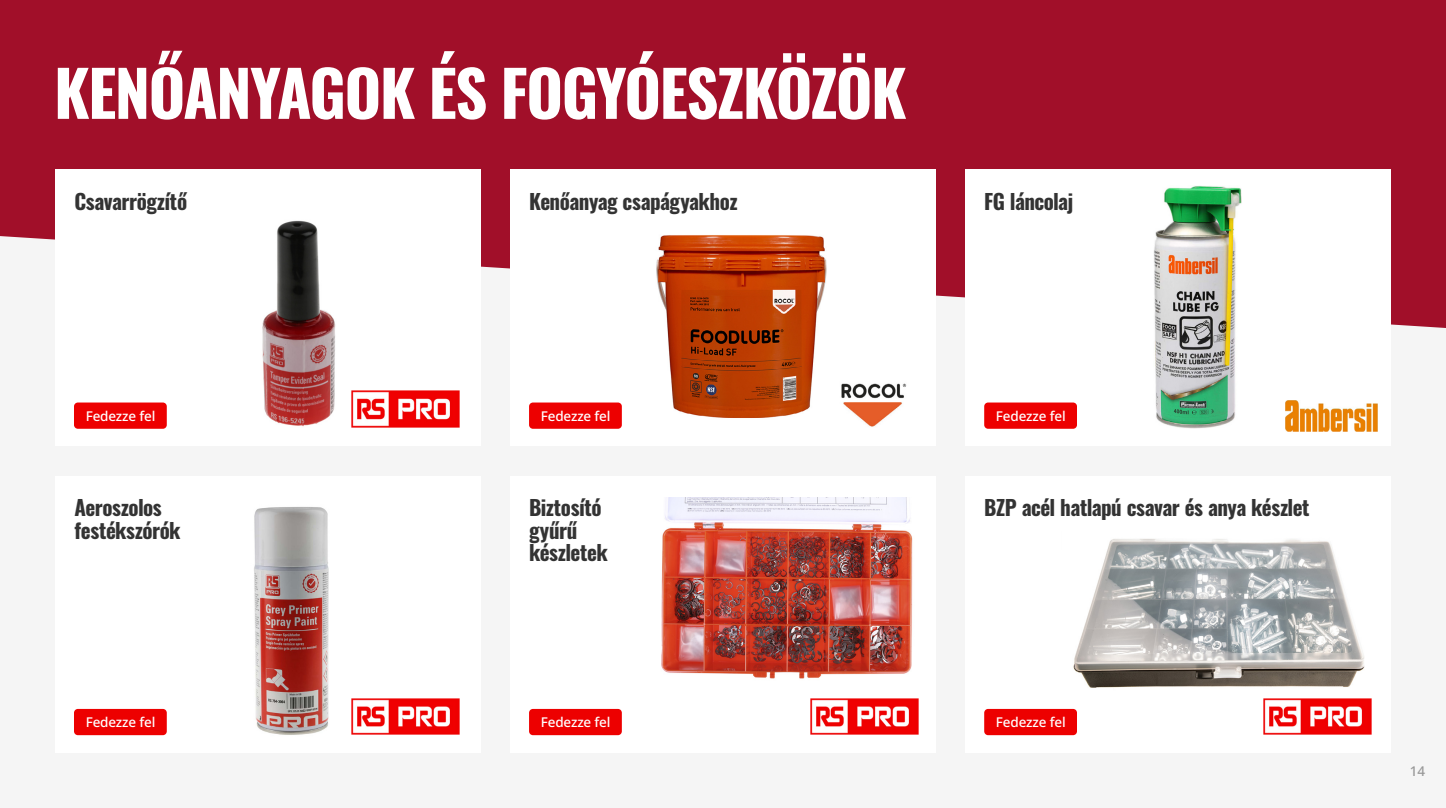
<style>
.page{position:relative;width:1446px;height:808px;background:#f5f5f5}
.page>*{position:absolute;margin:0;border:0;box-sizing:border-box;transform-origin:0 0}
.t1{font:700 63px "Oswald";letter-spacing:-.025em;color:#fff}
.t2{font:700 21px/22.5px "Oswald";letter-spacing:-.025em;color:#333}
.t3{font:500 13.5px "Noto Sans";letter-spacing:-.01em;color:#fff}
.t4{font:500 13.5px "Noto Sans";color:#999}
</style>
<div class="page">
<div style="left:0;top:0;width:1446px;height:328px;background:#a10f29"></div>
<div style="left:55px;top:169px;width:425px;height:277px;background:#fff"></div>
<div style="left:55px;top:476px;width:425px;height:277px;background:#fff"></div>
<div style="left:965px;top:169px;width:425px;height:277px;background:#fff"></div>
<div style="left:965px;top:476px;width:425px;height:277px;background:#fff"></div>
<div style="left:510px;top:169px;width:425px;height:277px;background:#fff"></div>
<div style="left:510px;top:476px;width:425px;height:277px;background:#fff"></div>
<div style="left:74px;top:402px;width:93px;height:27px;background:#ed0000;border-radius:4px"></div>
<div style="left:74px;top:709px;width:93px;height:26px;background:#ed0000;border-radius:4px"></div>
<div style="left:529px;top:402px;width:93px;height:27px;background:#ed0000;border-radius:4px"></div>
<div style="left:529px;top:709px;width:93px;height:26px;background:#ed0000;border-radius:4px"></div>
<div style="left:984px;top:402px;width:93px;height:27px;background:#ed0000;border-radius:4px"></div>
<img style="left:1154px;top:186px;width:87px;height:242px">
<img style="left:254px;top:507px;width:75px;height:228px">
<img style="left:661px;top:497px;width:252px;height:182px">
<img style="left:1073px;top:539px;width:299px;height:163px">
<div style="left:984px;top:709px;width:93px;height:26px;background:#ed0000;border-radius:4px"></div>
<img style="left:1285px;top:401px;width:92px;height:30px">
<img style="left:1263px;top:698px;width:108px;height:36px">
<img style="left:810px;top:698px;width:108px;height:36px">
<img style="left:351px;top:698px;width:108px;height:36px">
<img style="left:841px;top:383px;width:66px;height:44px">
<img style="left:351px;top:391px;width:108px;height:36px">
<img style="left:262px;top:220px;width:74px;height:207px">
<img style="left:656px;top:235px;width:171px;height:183px">
<h1 class="t1" style="left:54px;top:60px;width:854px">KENŐANYAGOK ÉS FOGYÓESZKÖZÖK</h1>
<p class="t2" style="left:74px;top:191px;width:114px">Csavarrögzítő</p>
<p class="t2" style="left:529px;top:191px;width:210px">Kenőanyag csapágyakhoz</p>
<p class="t2" style="left:984px;top:191px;width:91px">FG láncolaj</p>
<p class="t3" style="left:86px;top:408px;width:71px">Fedezze fel</p>
<p class="t3" style="left:541px;top:408px;width:71px">Fedezze fel</p>
<p class="t3" style="left:996px;top:408px;width:71px">Fedezze fel</p>
<p class="t2" style="left:74px;top:498px;width:108px">Aeroszolos festékszórók</p>
<p class="t2" style="left:984px;top:498px;width:327px">BZP acél hatlapú csavar és anya készlet</p>
<p class="t2" style="left:529px;top:498px;width:80px">Biztosító gyűrű készletek</p>
<p class="t3" style="left:86px;top:714px;width:71px">Fedezze fel</p>
<p class="t3" style="left:541px;top:714px;width:71px">Fedezze fel</p>
<p class="t3" style="left:996px;top:714px;width:71px">Fedezze fel</p>
<p class="t4" style="left:1410px;top:763px;width:17px">14</p>
</div>
